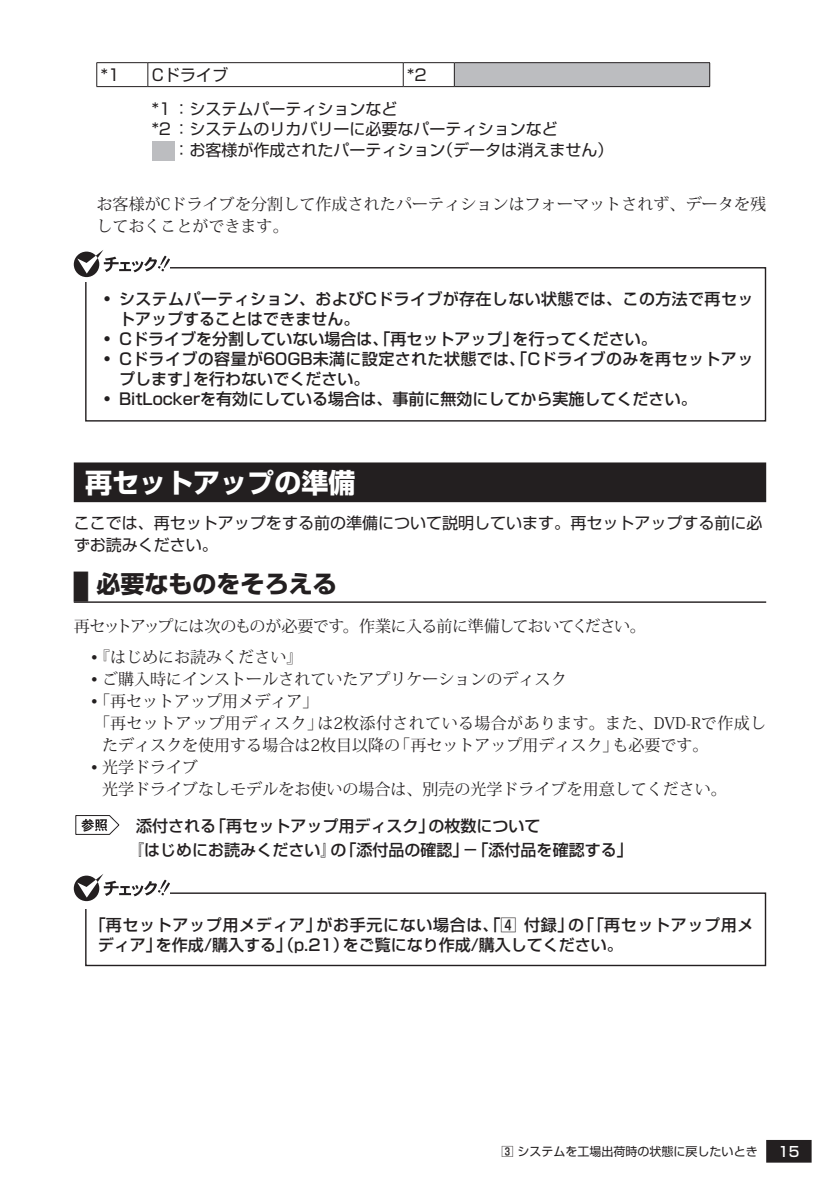
<style>
.page{position:relative;width:840px;height:1191px;background:#fff}
.page>*{position:absolute;margin:0;border:0;box-sizing:border-box;transform-origin:0 0}
.t1{font:700 27px "Shin Go Pro";color:#fff}
.t2{font:700 24px "Shin Go Pro";color:#231f20}
.t3{font:16px/22px "Koz Min Pro";color:#231f20}
.t4{font:500 16px/24.6px "Shin Go Pro";color:#231f20}
.t5{font:16px/22px "Shin Go Pro";color:#231f20}
.t6{font:500 16px/20px "Shin Go Pro";letter-spacing:.025em;color:#231f20}
.t7{font:500 16px/20px "Shin Go Pro";letter-spacing:.04em;color:#231f20}
.t8{font:16px "Koz Min Pro";letter-spacing:.025em;color:#231f20}
.t9{font:16px "Koz Min Pro";letter-spacing:-.05em;color:#231f20}
.t10{font:500 14px "Shin Go Pro";color:#fff}
.t11{font:12px "Shin Go Pro";color:#231f20}
.s1{font-size:30px}
.s2{font-weight:500}
</style>
<div class="page">
<div style="left:765px;top:1140px;width:46px;height:22px;background:#231f20"></div>
<div style="left:74px;top:462px;width:691px;height:40px;background:#231f20"></div>
<hr style="left:74px;top:601px;width:691px;height:2px;background:#231f20">
<div style="left:454px;top:63px;width:255px;height:24px;background:#bcbdc0"></div>
<hr style="left:454px;top:62px;width:255px;height:1px;background:#231f20">
<svg style="left:709px;top:63px;width:1px;height:23px"></svg>
<hr style="left:454px;top:86px;width:255px;height:1px;background:#231f20">
<hr style="left:96px;top:62px;width:52px;height:1px;background:#231f20">
<svg style="left:96px;top:63px;width:1px;height:23px"></svg>
<hr style="left:148px;top:62px;width:255px;height:1px;background:#231f20">
<svg style="left:147px;top:63px;width:1px;height:23px"></svg>
<hr style="left:403px;top:62px;width:51px;height:1px;background:#231f20">
<svg style="left:402px;top:63px;width:1px;height:23px"></svg>
<svg style="left:453px;top:63px;width:1px;height:23px"></svg>
<hr style="left:96px;top:86px;width:52px;height:1px;background:#231f20">
<hr style="left:148px;top:86px;width:255px;height:1px;background:#231f20">
<hr style="left:403px;top:86px;width:51px;height:1px;background:#231f20">
<div style="left:152px;top:141px;width:22px;height:19px;background:#bcbdc0"></div>
<div style="left:85px;top:267px;width:680px;height:154px;border:1px solid #231f20"></div>
<div style="left:74px;top:257px;width:96px;height:24px;background:#fff"></div>
<svg style="left:74px;top:250px;width:96px;height:27px"></svg>
<svg style="left:75px;top:815px;width:44px;height:19px"></svg>
<div style="left:85px;top:892px;width:680px;height:74px;border:1px solid #231f20"></div>
<div style="left:74px;top:881px;width:96px;height:27px;background:#fff"></div>
<svg style="left:74px;top:874px;width:96px;height:27px"></svg>
<p class="t5" style="left:101px;top:62px;width:21px">*1</p>
<p class="t5" style="left:152px;top:62px;width:78px">Cドライブ</p>
<p class="t5" style="left:407px;top:62px;width:21px">*2</p>
<p class="t5" style="left:152px;top:96px;width:247px">*1：システムパーティションなど</p>
<p class="t5" style="left:152px;top:116px;width:407px">*2：システムのリカバリーに必要なパーティションなど</p>
<p class="t5" style="left:173px;top:137px;width:441px">：お客様が作成されたパーティション（データは消えません）</p>
<p class="t3" style="left:96px;top:193px;width:670px">お客様がCドライブを分割して作成されたパーティションはフォーマットされず、データを残しておくことができます。</p>
<p class="t6" style="left:119px;top:287px;width:635px;text-indent:-16px">• システムパーティション、およびCドライブが存在しない状態では、この方法で再セットアップすることはできません。</p>
<p class="t4" style="left:103px;top:325px;width:554px">• Cドライブを分割していない場合は、「再セットアップ」を行ってください。</p>
<p class="t6" style="left:119px;top:347px;width:635px;text-indent:-16px">• Cドライブの容量が60GB未満に設定された状態では、「Cドライブのみを再セットアップします」を行わないでください。</p>
<p class="t4" style="left:103px;top:385px;width:594px">• BitLockerを有効にしている場合は、事前に無効にしてから実施してください。</p>
<h1 class="t1" style="left:85px;top:461px;width:271px">再セットアップの準備</h1>
<p class="t5" style="left:74px;top:510px;width:690px">ここでは、再セットアップをする前の準備について説明しています。再セットアップする前に必ずお読みください。</p>
<h2 class="t2" style="left:74px;top:564px;width:264px"><span class="s1">██</span> 必要なものをそろえる</h2>
<p class="t9" style="left:74px;top:614px;width:573px">再セットアップには次のものが必要です。作業に入る前に準備しておいてください。</p>
<p class="t3" style="left:91px;top:645px;width:213px">•『はじめにお読みください』</p>
<p class="t3" style="left:91px;top:667px;width:477px">• ご購入時にインストールされていたアプリケーションのディスク</p>
<p class="t3" style="left:91px;top:689px;width:229px">•「再セットアップ用メディア」</p>
<p class="t8" style="left:94px;top:712px;width:673px">「再セットアップ用ディスク」は2枚添付されている場合があります。また、DVD-Rで作成し</p>
<p class="t3" style="left:102px;top:733px;width:607px">たディスクを使用する場合は2枚目以降の「再セットアップ用ディスク」も必要です。</p>
<p class="t3" style="left:102px;top:755px;width:625px;text-indent:-11px">• 光学ドライブ<br>光学ドライブなしモデルをお使いの場合は、別売の光学ドライブを用意してください。</p>
<p class="t4" style="left:128px;top:811px;width:505px;text-indent:8px">添付される「再セットアップ用ディスク」の枚数について<br>『はじめにお読みください』の「添付品の確認」－「添付品を確認する」</p>
<p class="t7" style="left:98px;top:912px;width:656px;text-indent:-8px">「再セットアップ用メディア」がお手元にない場合は、「4 付録」の「「再セットアップ用メディア」を作成/購入する」（p.21）をご覧になり作成/購入してください。</p>
<p class="t11" style="left:501px;top:1141px;width:257px"><span class="s2">3</span> システムを工場出荷時の状態に戻したいとき</p>
<p class="t10" style="left:777px;top:1140px;width:23px">15</p>
</div>
